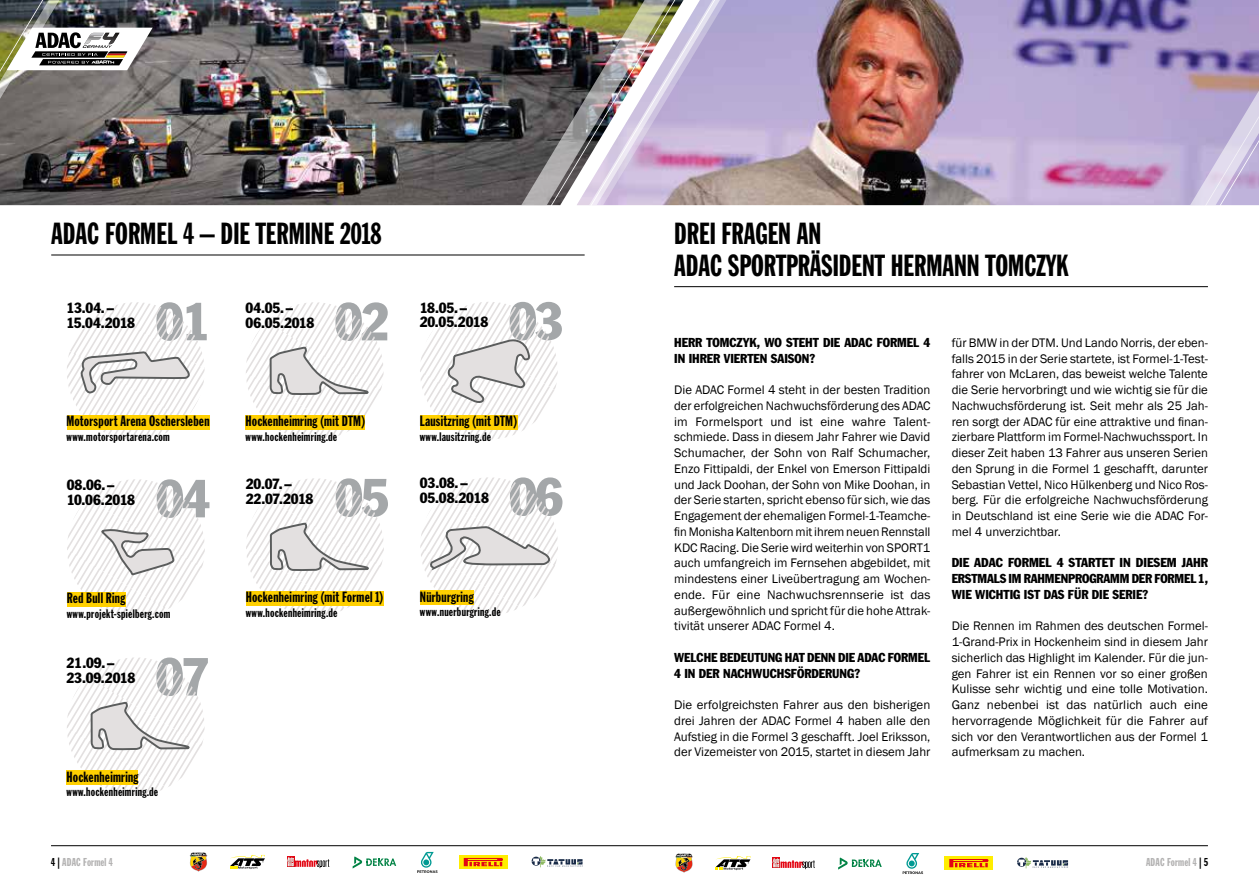
<style>
.page{position:relative;width:1259px;height:893px;background:#fff}
.page>*{position:absolute;margin:0;border:0;box-sizing:border-box;transform-origin:0 0}
.t1{font:condensed 52.65px "Franklin Gothic Std";letter-spacing:-.04em;color:#a4a7a9}
.t2{font:30px/32.2px "Franklin Gothic Std Extra Cond";color:#000}
.t3{font:14.55px "Franklin Gothic Std Extra Cond";letter-spacing:.02em;color:#000}
.t4{font:condensed 14.55px/14.5px "Franklin Gothic Std";letter-spacing:-.01em;color:#000}
.t5{font:12.75px/15.8px "Franklin Gothic";color:#000;text-align:justify}
.t6{font:condensed 12.75px/15.8px "Franklin Gothic Std";color:#000}
.t7{font:12.15px "Franklin Gothic Std Extra Cond";letter-spacing:.025em;color:#000}
.t8{font:11.25px "Franklin Gothic Std Extra Cond";letter-spacing:.01em;color:#b3b2b2}
.s1{color:#000}
</style>
<div class="page">
<hr style="left:51px;top:845px;width:1157px;height:1px;background:#000">
<svg style="left:353px;top:856px;width:43px;height:12px"></svg>
<svg style="left:230px;top:855px;width:35px;height:14px"></svg>
<svg style="left:531px;top:856px;width:52px;height:11px"></svg>
<svg style="left:417px;top:852px;width:20px;height:21px"></svg>
<svg style="left:189px;top:852px;width:18px;height:20px"></svg>
<svg style="left:287px;top:857px;width:42px;height:11px"></svg>
<svg style="left:459px;top:855px;width:48px;height:14px"></svg>
<svg style="left:464px;top:858px;width:39px;height:8px"></svg>
<svg style="left:838px;top:857px;width:43px;height:13px"></svg>
<svg style="left:715px;top:856px;width:35px;height:14px"></svg>
<svg style="left:1017px;top:857px;width:51px;height:11px"></svg>
<svg style="left:902px;top:853px;width:21px;height:21px"></svg>
<svg style="left:675px;top:853px;width:18px;height:20px"></svg>
<svg style="left:772px;top:858px;width:43px;height:11px"></svg>
<svg style="left:944px;top:856px;width:48px;height:14px"></svg>
<svg style="left:949px;top:859px;width:39px;height:8px"></svg>
<img style="left:153px;top:0;width:368px;height:205px">
<img style="left:893px;top:0;width:297px;height:205px">
<svg style="left:1190px;top:0;width:69px;height:206px;background:#b4a4ca"></svg>
<hr style="left:674px;top:286px;width:534px;height:1px;background:#000">
<div style="left:67px;top:415px;width:142px;height:15px;background:#ffd000"></div>
<hr style="left:51px;top:255px;width:533px;height:1px;background:#000">
<svg style="left:67px;top:479px;width:138px;height:138px"></svg>
<svg style="left:420px;top:477px;width:138px;height:138px"></svg>
<svg style="left:67px;top:657px;width:138px;height:138px"></svg>
<svg style="left:67px;top:302px;width:138px;height:138px"></svg>
<div style="left:245px;top:415px;width:120px;height:15px;background:#ffd000"></div>
<svg style="left:246px;top:302px;width:137px;height:138px"></svg>
<svg style="left:246px;top:478px;width:138px;height:138px"></svg>
<svg style="left:420px;top:302px;width:138px;height:138px"></svg>
<img style="left:521px;top:0;width:372px;height:206px">
<img style="left:0;top:0;width:153px;height:206px">
<h2 class="t2" style="left:51px;top:218px;width:332px">ADAC FORMEL 4 – DIE TERMINE 2018</h2>
<h2 class="t2" style="left:674px;top:218px;width:396px">DREI FRAGEN AN<br>ADAC SPORTPRÄSIDENT HERMANN TOMCZYK</h2>
<p class="t4" style="left:67px;top:301px;width:70px">13.04.–<br>15.04.2018</p>
<h1 class="t1" style="left:155px;top:289px;width:56px">01</h1>
<p class="t4" style="left:245px;top:301px;width:70px">04.05.–<br>06.05.2018</p>
<h1 class="t1" style="left:334px;top:290px;width:56px">02</h1>
<p class="t4" style="left:420px;top:300px;width:70px">18.05.–<br>20.05.2018</p>
<h1 class="t1" style="left:509px;top:289px;width:56px">03</h1>
<p class="t3" style="left:67px;top:413px;width:144px">Motorsport Arena Oschersleben</p>
<p class="t7" style="left:67px;top:430px;width:105px">www.motorsportarena.com</p>
<p class="t4" style="left:67px;top:478px;width:70px">08.06.–<br>10.06.2018</p>
<h1 class="t1" style="left:156px;top:467px;width:56px">04</h1>
<p class="t3" style="left:245px;top:414px;width:121px">Hockenheimring (mit DTM)</p>
<p class="t7" style="left:245px;top:430px;width:93px">www.hockenheimring.de</p>
<h1 class="t1" style="left:335px;top:466px;width:56px">05</h1>
<p class="t4" style="left:246px;top:477px;width:69px">20.07.–<br>22.07.2018</p>
<p class="t3" style="left:420px;top:413px;width:99px">Lausitzring (mit DTM)</p>
<p class="t7" style="left:420px;top:430px;width:73px">www.lausitzring.de</p>
<p class="t4" style="left:420px;top:476px;width:70px">03.08. –<br>05.08.2018</p>
<h1 class="t1" style="left:509px;top:465px;width:56px">06</h1>
<p class="t3" style="left:67px;top:590px;width:60px">Red Bull Ring</p>
<p class="t7" style="left:67px;top:607px;width:105px">www.projekt-spielberg.com</p>
<p class="t3" style="left:246px;top:590px;width:139px">Hockenheimring (mit Formel 1)</p>
<p class="t7" style="left:246px;top:606px;width:93px">www.hockenheimring.de</p>
<p class="t3" style="left:420px;top:589px;width:55px">Nürburgring</p>
<p class="t7" style="left:420px;top:605px;width:82px">www.nuerburgring.de</p>
<p class="t4" style="left:67px;top:656px;width:70px">21.09.–<br>23.09.2018</p>
<h1 class="t1" style="left:155px;top:645px;width:56px">07</h1>
<p class="t6" style="left:674px;top:334px;width:258px">HERR TOMCZYK, WO STEHT DIE ADAC FORMEL 4<br>IN IHRER VIERTEN SAISON?</p>
<p class="t5" style="left:674px;top:382px;width:258px">Die ADAC Formel 4 steht in der besten Tradition der erfolgreichen Nachwuchsförderung des ADAC im Formelsport und ist eine wahre Talent&shy;schmiede. Dass in diesem Jahr Fahrer wie David Schumacher, der Sohn von Ralf Schumacher, Enzo Fittipaldi, der Enkel von Emerson Fittipaldi und Jack Doohan, der Sohn von Mike Doohan, in der Serie starten, spricht ebenso für sich, wie das Engagement der ehemaligen Formel-1-Teamche&shy;fin Monisha Kaltenborn mit ihrem neuen Rennstall KDC Racing. Die Serie wird weiterhin von SPORT1 auch umfangreich im Fernsehen abgebildet, mit mindestens einer Liveübertragung am Wochen&shy;ende. Für eine Nachwuchsrennserie ist das außergewöhnlich und spricht für die hohe Attrak&shy;tivität unserer ADAC Formel 4.</p>
<p class="t6" style="left:674px;top:649px;width:258px">WELCHE BEDEUTUNG HAT DENN DIE ADAC FORMEL<br>4 IN DER NACHWUCHSFÖRDERUNG?</p>
<p class="t5" style="left:674px;top:697px;width:258px">Die erfolgreichsten Fahrer aus den bisherigen drei Jahren der ADAC Formel 4 haben alle den Aufstieg in die Formel 3 geschafft. Joel Eriksson, der Vizemeister von 2015, startet in diesem Jahr</p>
<p class="t5" style="left:951px;top:335px;width:258px">für BMW in der DTM. Und Lando Norris, der eben&shy;falls 2015 in der Serie startete, ist Formel-1-Test&shy;fahrer von McLaren, das beweist welche Talente die Serie hervorbringt und wie wichtig sie für die Nachwuchsförderung ist. Seit mehr als 25 Jah&shy;ren sorgt der ADAC für eine attraktive und finan&shy;zierbare Plattform im Formel-Nachwuchssport. In dieser Zeit haben 13 Fahrer aus unseren Serien den Sprung in die Formel 1 geschafft, darunter Sebastian Vettel, Nico Hülkenberg und Nico Ros&shy;berg. Für die erfolgreiche Nachwuchsförderung in Deutschland ist eine Serie wie die ADAC For&shy;mel 4 unverzichtbar.</p>
<p class="t6" style="left:951px;top:555px;width:258px;text-align:justify">DIE ADAC FORMEL 4 STARTET IN DIESEM JAHR ERSTMALS IM RAHMENPROGRAMM DER FORMEL 1, WIE WICHTIG IST DAS FÜR DIE SERIE?</p>
<p class="t5" style="left:951px;top:619px;width:258px">Die Rennen im Rahmen des deutschen Formel-1-Grand-Prix in Hockenheim sind in diesem Jahr sicherlich das Highlight im Kalender. Für die jun&shy;gen Fahrer ist ein Rennen vor so einer großen Kulisse sehr wichtig und eine tolle Motivation.<br>Ganz nebenbei ist das natürlich auch eine hervorragende Möglichkeit für die Fahrer auf sich vor den Verantwortlichen aus der Formel 1 aufmerksam zu machen.</p>
<p class="t3" style="left:67px;top:769px;width:73px">Hockenheimring</p>
<p class="t7" style="left:67px;top:785px;width:93px">www.hockenheimring.de</p>
<p class="t8" style="left:51px;top:856px;width:63px"><span class="s1">4 |</span> ADAC Formel 4</p>
<p class="t8" style="left:1146px;top:856px;width:63px">ADAC Formel 4 <span class="s1">| 5</span></p>
</div>
